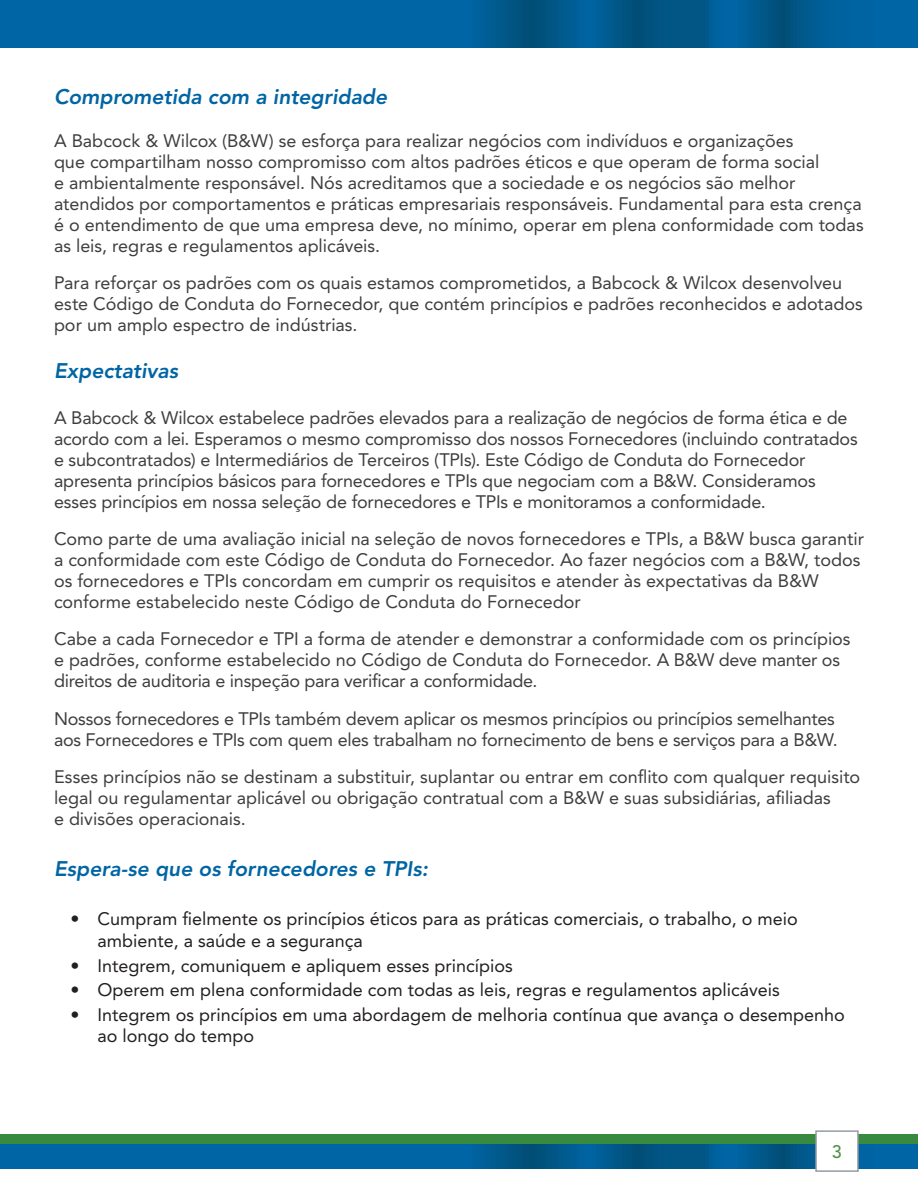
<style>
.page{position:relative;width:918px;height:1188px;background:#fff}
.page>*{position:absolute;margin:0;border:0;box-sizing:border-box;transform-origin:0 0}
.t1{font:italic 800 21px "Avenir LT Std";color:#0065a4}
.t2{font:18px/21px "Avenir LT Std";letter-spacing:-.005em;color:#3e3e3f}
.t3{font:18px/21.6px "Avenir LT Std";color:#231f20}
.t4{font:500 18px "Avenir LT Std";color:#50914b}
</style>
<div class="page">
<svg style="left:0;top:0;width:918px;height:48px;background:#00609a"></svg>
<svg style="left:0;top:1144px;width:918px;height:25px;background:#00609a"></svg>
<div style="left:0;top:1135px;width:918px;height:9px;background:#378a40"></div>
<div style="left:815px;top:1130px;width:44px;height:42px;background:#fff;border:2px solid #959ca1"></div>
<p class="t1" style="left:54px;top:84px;width:335px">Comprometida com a integridade</p>
<p class="t2" style="left:54px;top:130px;width:811px">A Babcock &amp; Wilcox (B&amp;W) se esforça para realizar negócios com indivíduos e organizações<br>que compartilham nosso compromisso com altos padrões éticos e que operam de forma social<br>e ambientalmente responsável. Nós acreditamos que a sociedade e os negócios são melhor atendidos por comportamentos e práticas empresariais responsáveis. Fundamental para esta crença é o entendimento de que uma empresa deve, no mínimo, operar em plena conformidade com todas as leis, regras e regulamentos aplicáveis.</p>
<p class="t2" style="left:54px;top:272px;width:810px">Para reforçar os padrões com os quais estamos comprometidos, a Babcock &amp; Wilcox desenvolveu este Código de Conduta do Fornecedor, que contém princípios e padrões reconhecidos e adotados por um amplo espectro de indústrias.</p>
<p class="t1" style="left:54px;top:358px;width:126px">Expectativas</p>
<p class="t2" style="left:54px;top:407px;width:805px">A Babcock &amp; Wilcox estabelece padrões elevados para a realização de negócios de forma ética e de acordo com a lei. Esperamos o mesmo compromisso dos nossos Fornecedores (incluindo contratados e subcontratados) e Intermediários de Terceiros (TPIs). Este Código de Conduta do Fornecedor apresenta princípios básicos para fornecedores e TPIs que negociam com a B&amp;W. Consideramos esses princípios em nossa seleção de fornecedores e TPIs e monitoramos a conformidade.</p>
<p class="t2" style="left:54px;top:529px;width:812px">Como parte de uma avaliação inicial na seleção de novos fornecedores e TPIs, a B&amp;W busca garantir a conformidade com este Código de Conduta do Fornecedor. Ao fazer negócios com a B&amp;W, todos os fornecedores e TPIs concordam em cumprir os requisitos e atender às expectativas da B&amp;W conforme estabelecido neste Código de Conduta do Fornecedor</p>
<p class="t2" style="left:54px;top:629px;width:798px">Cabe a cada Fornecedor e TPI a forma de atender e demonstrar a conformidade com os princípios e padrões, conforme estabelecido no Código de Conduta do Fornecedor. A B&amp;W deve manter os direitos de auditoria e inspeção para verificar a conformidade.</p>
<p class="t2" style="left:54px;top:708px;width:785px">Nossos fornecedores e TPIs também devem aplicar os mesmos princípios ou princípios semelhantes aos Fornecedores e TPIs com quem eles trabalham no fornecimento de bens e serviços para a B&amp;W.</p>
<p class="t2" style="left:54px;top:766px;width:808px">Esses princípios não se destinam a substituir, suplantar ou entrar em conflito com qualquer requisito legal ou regulamentar aplicável ou obrigação contratual com a B&amp;W e suas subsidiárias, afiliadas<br>e divisões operacionais.</p>
<p class="t1" style="left:54px;top:856px;width:375px">Espera-se que os fornecedores e TPIs:</p>
<p class="t3" style="left:98px;top:909px;width:702px;text-indent:-27px">• Cumpram fielmente os princípios éticos para as práticas comerciais, o trabalho, o meio ambiente, a saúde e a segurança</p>
<p class="t3" style="left:70px;top:955px;width:444px">• Integrem, comuniquem e apliquem esses princípios</p>
<p class="t3" style="left:70px;top:979px;width:711px">• Operem em plena conformidade com todas as leis, regras e regulamentos aplicáveis</p>
<p class="t3" style="left:98px;top:1004px;width:749px;text-indent:-27px">• Integrem os princípios em uma abordagem de melhoria contínua que avança o desempenho ao longo do tempo</p>
<p class="t4" style="left:832px;top:1141px;width:12px">3</p>
</div>
